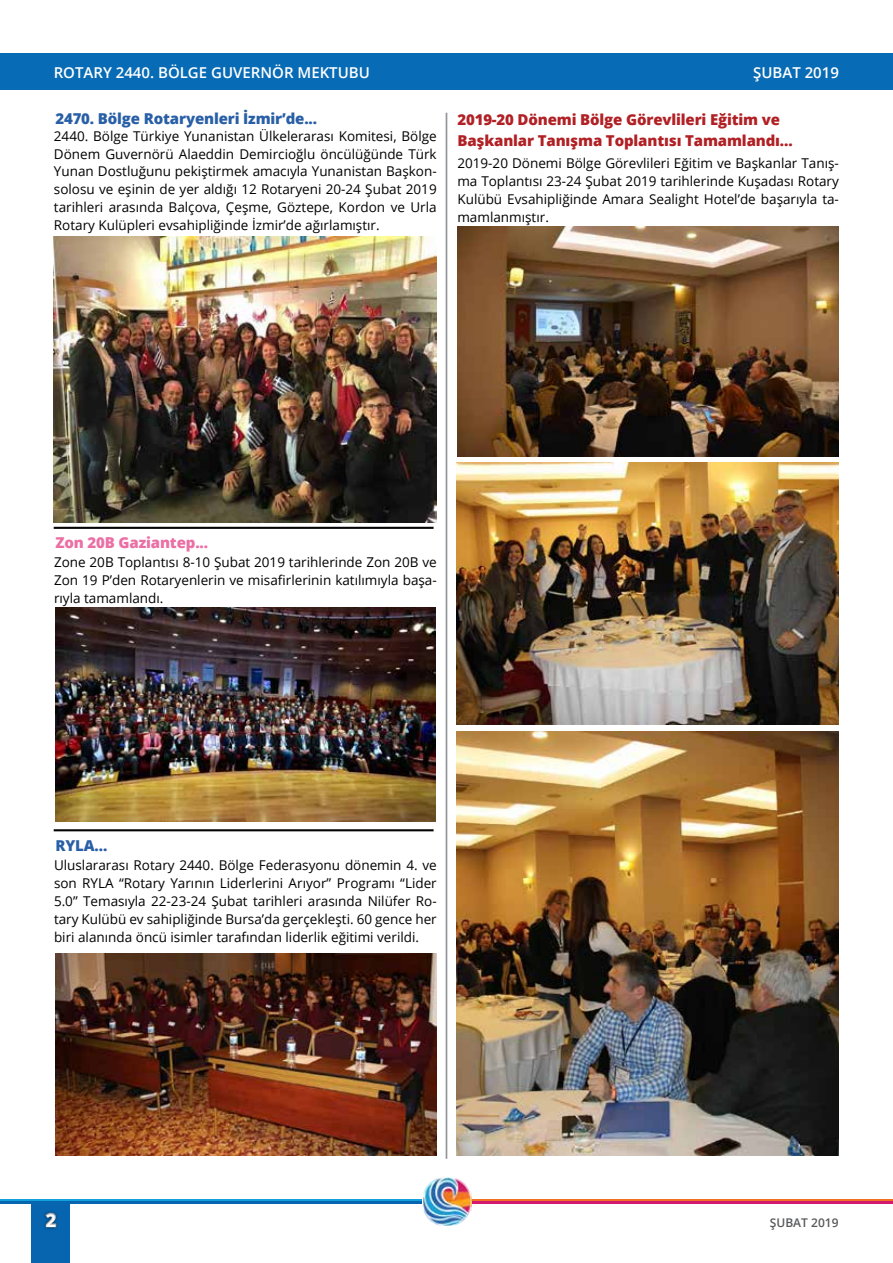
<style>
.page{position:relative;width:893px;height:1263px;background:#fff}
.page>*{position:absolute;margin:0;border:0;box-sizing:border-box;transform-origin:0 0}
.t1{font:700 18px "Open Sans";color:#fff}
.t2{font:800 15px/21px "Open Sans";letter-spacing:-.01em;color:#b12024}
.t3{font:600 15px "Open Sans";color:#fff}
.t4{font:800 15px "Open Sans";letter-spacing:-.01em;color:#295fa6}
.t5{font:800 15px "Open Sans";letter-spacing:-.01em;color:#eb6fa5}
.t6{font:13.5px/18px "Open Sans";color:#000;text-align:justify}
.t7{font:600 12px "Open Sans";color:#58595b}
</style>
<div class="page">
<div style="left:32px;top:1203px;width:38px;height:60px;background:#0765af"></div>
<hr style="left:446px;top:113px;width:1px;height:1046px;background:#939598">
<hr style="left:0;top:1199px;width:422px;height:2px;background:#11a1dc">
<hr style="left:469px;top:1199px;width:424px;height:2px;background:#f37023">
<hr style="left:0;top:1201px;width:422px;height:3px;background:#0765af">
<hr style="left:469px;top:1201px;width:424px;height:3px;background:#d31870">
<div style="left:42px;top:1210px;width:17px;height:20px;background:#000;opacity:.51"></div>
<svg style="left:44px;top:1211px;width:13px;height:17px"></svg>
<div style="left:0;top:53px;width:893px;height:36px;background:#086bb5"></div>
<img style="left:422px;top:1177px;width:50px;height:48px">
<img style="left:54px;top:236px;width:383px;height:286px">
<img style="left:56px;top:607px;width:380px;height:214px">
<img style="left:56px;top:954px;width:381px;height:202px">
<img style="left:457px;top:227px;width:381px;height:229px">
<img style="left:456px;top:462px;width:383px;height:262px">
<img style="left:456px;top:732px;width:383px;height:424px">
<p class="t3" style="left:54px;top:62px;width:318px">ROTARY 2440. BÖLGE GUVERNÖR MEKTUBU</p>
<p class="t3" style="left:753px;top:62px;width:87px">ŞUBAT 2019</p>
<p class="t4" style="left:55px;top:107px;width:263px">2470. Bölge Rotaryenleri İzmir’de...</p>
<p class="t2" style="left:457px;top:108px;width:337px">2019-20 Dönemi Bölge Görevlileri Eğitim ve<br>Başkanlar Tanışma Toplantısı Tamamlandı...</p>
<p class="t6" style="left:54px;top:126px;width:384px">2440. Bölge Türkiye Yunanistan Ülkelerarası Komitesi, Bölge Dönem Guvernörü Alaeddin Demircioğlu öncülüğünde Türk Yunan Dostluğunu pekiştirmek amacıyla Yunanistan Başkon&shy;solosu ve eşinin de yer aldığı 12 Rotaryeni 20-24 Şubat 2019 tarihleri arasında Balçova, Çeşme, Göztepe, Kordon ve Urla Rotary Kulüpleri evsahipliğinde İzmir’de ağırlamıştır.</p>
<p class="t6" style="left:457px;top:153px;width:383px">2019-20 Dönemi Bölge Görevlileri Eğitim ve Başkanlar Tanış&shy;ma Toplantısı 23-24 Şubat 2019 tarihlerinde Kuşadası Rotary Kulübü Evsahipliğinde Amara Sealight Hotel’de başarıyla ta&shy;mamlanmıştır.</p>
<p class="t5" style="left:55px;top:531px;width:154px">Zon 20B Gaziantep...</p>
<p class="t6" style="left:54px;top:553px;width:384px">Zone 20B Toplantısı 8-10 Şubat 2019 tarihlerinde Zon 20B ve Zon 19 P’den Rotaryenlerin ve misafirlerinin katılımıyla başa&shy;rıyla tamamlandı.</p>
<p class="t4" style="left:55px;top:837px;width:53px">RYLA...</p>
<p class="t6" style="left:54px;top:856px;width:384px">Uluslararası Rotary 2440. Bölge Federasyonu dönemin 4. ve son RYLA “Rotary Yarının Liderlerini Arıyor” Programı “Lider 5.0” Temasıyla 22-23-24 Şubat tarihleri arasında Nilüfer Ro&shy;tary Kulübü ev sahipliğinde Bursa’da gerçekleşti. 60 gence her biri alanında öncü isimler tarafından liderlik eğitimi verildi.</p>
<h1 class="t1" style="left:46px;top:1210px;width:12px">2</h1>
<p class="t7" style="left:770px;top:1214px;width:70px">ŞUBAT 2019</p>
</div>
